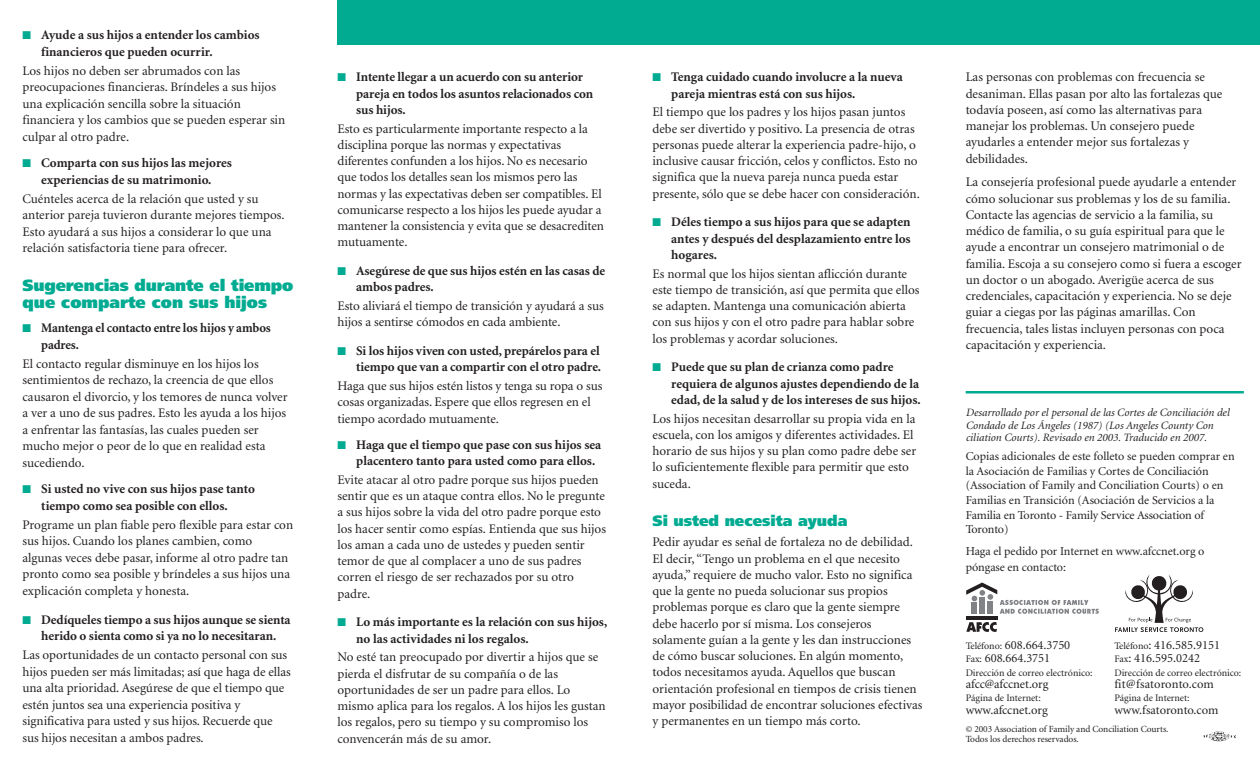
<style>
.page{position:relative;width:1260px;height:765px;background:#fff}
.page>*{position:absolute;margin:0;border:0;box-sizing:border-box;transform-origin:0 0}
.t1{font:900 16.25px/16.5px "Frutiger";letter-spacing:-.005em;color:#00ab91}
.t2{font:900 15px "Frutiger";color:#00ab91}
.t3{font:13.12px/16.2px "Minion";color:#231f20}
.t4{font:700 13.12px/16.2px "Minion";letter-spacing:-.005em;color:#231f20}
.t5{font:12.5px "Minion";letter-spacing:-.005em;color:#231f20}
.t6{font:12.12px/14.6px "Minion";color:#231f20}
.t7{font:italic 11.25px/12.5px "Minion";color:#231f20}
.t8{font:10px "Minion";letter-spacing:-.005em;color:#231f20}
.t9{font:9.38px/10px "Minion";letter-spacing:-.005em;color:#231f20}
.s1{color:#00ab91}
.s2{font-size:10px}
</style>
<div class="page">
<hr style="left:966px;top:391px;width:278px;height:2px;background:#00ab91">
<div style="left:338px;top:0;width:922px;height:45px;background:#00ab91"></div>
<hr style="left:966px;top:616px;width:32px;height:4px;background:#231f20">
<svg style="left:966px;top:622px;width:31px;height:10px"></svg>
<svg style="left:966px;top:583px;width:133px;height:31px"></svg>
<img style="left:1203px;top:732px;width:33px;height:9px">
<svg style="left:1115px;top:574px;width:88px;height:58px"></svg>
<p class="t4" style="left:41px;top:28px;width:220px;text-indent:-19px"><span class="s1">■</span> Ayude a sus hijos a entender los cambios financieros que pueden ocurrir.</p>
<p class="t3" style="left:22px;top:63px;width:264px">Los hijos no deben ser abrumados con las preocupaciones financieras. Bríndeles a sus hijos una explicación sencilla sobre la situación financiera y los cambios que se pueden esperar sin culpar al otro padre.</p>
<p class="t4" style="left:22px;top:156px;width:211px;text-align:center"><span class="s1">■</span> Comparta con sus hijos las mejores experiencias de su matrimonio.</p>
<p class="t3" style="left:22px;top:191px;width:264px">Cuénteles acerca de la relación que usted y su anterior pareja tuvieron durante mejores tiempos.<br>Esto ayudará a sus hijos a considerar lo que una relación satisfactoria tiene para ofrecer.</p>
<p class="t1" style="left:22px;top:279px;width:272px">Sugerencias durante el tiempo que comparte con sus hijos</p>
<p class="t4" style="left:41px;top:321px;width:231px;text-indent:-19px"><span class="s1">■</span> Mantenga el contacto entre los hijos y ambos padres.</p>
<p class="t3" style="left:22px;top:356px;width:266px">El contacto regular disminuye en los hijos los sentimientos de rechazo, la creencia de que ellos causaron el divorcio, y los temores de nunca volver a ver a uno de sus padres. Esto les ayuda a los hijos a enfrentar las fantasías, las cuales pueden ser mucho mejor o peor de lo que en realidad esta sucediendo.</p>
<p class="t4" style="left:41px;top:482px;width:215px;text-indent:-19px"><span class="s1">■</span> Si usted no vive con sus hijos pase tanto tiempo como sea posible con ellos.</p>
<p class="t3" style="left:23px;top:517px;width:272px">Programe un plan fiable pero flexible para estar con sus hijos. Cuando los planes cambien, como algunas veces debe pasar, informe al otro padre tan pronto como sea posible y bríndeles a sus hijos una explicación completa y honesta.</p>
<p class="t4" style="left:22px;top:612px;width:270px;text-align:center"><span class="s1">■</span> Dedíqueles tiempo a sus hijos aunque se sienta herido o sienta como si ya no lo necesitaran.</p>
<p class="t3" style="left:22px;top:648px;width:270px">Las oportunidades de un contacto personal con sus hijos pueden ser más limitadas; así que haga de ellas una alta prioridad. Asegúrese de que el tiempo que estén juntos sea una experiencia positiva y significativa para usted y sus hijos. Recuerde que sus hijos necesitan a ambos padres.</p>
<p class="t4" style="left:356px;top:70px;width:239px;text-indent:-19px"><span class="s1">■</span> Intente llegar a un acuerdo con su anterior pareja en todos los asuntos relacionados con sus hijos.</p>
<p class="t3" style="left:337px;top:121px;width:268px">Esto es particularmente importante respecto a la disciplina porque las normas y expectativas diferentes confunden a los hijos. No es necesario que todos los detalles sean los mismos pero las normas y las expectativas deben ser compatibles. El comunicarse respecto a los hijos les puede ayudar a mantener la consistencia y evita que se desacrediten mutuamente.</p>
<p class="t4" style="left:356px;top:264px;width:250px;text-indent:-19px"><span class="s1">■</span> Asegúrese de que sus hijos estén en las casas de ambos padres.</p>
<p class="t3" style="left:337px;top:299px;width:268px">Esto aliviará el tiempo de transición y ayudará a sus hijos a sentirse cómodos en cada ambiente.</p>
<p class="t4" style="left:338px;top:344px;width:265px;text-align:right"><span class="s1">■</span> Si los hijos viven con usted, prepárelos para el tiempo que van a compartir con el otro padre.</p>
<p class="t3" style="left:338px;top:379px;width:267px">Haga que sus hijos estén listos y tenga su ropa o sus cosas organizadas. Espere que ellos regresen en el tiempo acordado mutuamente.</p>
<p class="t4" style="left:356px;top:438px;width:247px;text-indent:-19px"><span class="s1">■</span> Haga que el tiempo que pase con sus hijos sea placentero tanto para usted como para ellos.</p>
<p class="t3" style="left:337px;top:473px;width:270px">Evite atacar al otro padre porque sus hijos pueden sentir que es un ataque contra ellos. No le pregunte a sus hijos sobre la vida del otro padre porque esto los hacer sentir como espías. Entienda que sus hijos los aman a cada uno de ustedes y pueden sentir temor de que al complacer a uno de sus padres corren el riesgo de ser rechazados por su otro padre.</p>
<p class="t4" style="left:356px;top:615px;width:253px;text-indent:-19px"><span class="s1">■</span> Lo más importante es la relación con sus hijos, no las actividades ni los regalos.</p>
<p class="t3" style="left:337px;top:650px;width:270px">No esté tan preocupado por divertir a hijos que se pierda el disfrutar de su compañía o de las oportunidades de ser un padre para ellos. Lo mismo aplica para los regalos. A los hijos les gustan los regalos, pero su tiempo y su compromiso los convencerán más de su amor.</p>
<p class="t4" style="left:671px;top:70px;width:233px;text-indent:-19px"><span class="s1">■</span> Tenga cuidado cuando involucre a la nueva pareja mientras está con sus hijos.</p>
<p class="t3" style="left:652px;top:105px;width:269px">El tiempo que los padres y los hijos pasan juntos debe ser divertido y positivo. La presencia de otras personas puede alterar la experiencia padre-hijo, o inclusive causar fricción, celos y conflictos. Esto no significa que la nueva pareja nunca pueda estar presente, sólo que se debe hacer con consideración.</p>
<p class="t4" style="left:671px;top:215px;width:241px;text-align:justify;text-indent:-19px"><span class="s1">■</span> Déles tiempo a sus hijos para que se adapten antes y después del desplazamiento entre los hogares.</p>
<p class="t3" style="left:652px;top:266px;width:269px">Es normal que los hijos sientan aflicción durante este tiempo de transición, así que permita que ellos se adapten. Mantenga una comunicación abierta con sus hijos y con el otro padre para hablar sobre los problemas y acordar soluciones.</p>
<p class="t4" style="left:671px;top:360px;width:251px;text-indent:-19px"><span class="s1">■</span> Puede que su plan de crianza como padre requiera de algunos ajustes dependiendo de la edad, de la salud y de los intereses de sus hijos.</p>
<p class="t3" style="left:652px;top:411px;width:265px">Los hijos necesitan desarrollar su propia vida en la escuela, con los amigos y diferentes actividades. El horario de sus hijos y su plan como padre debe ser lo suficientemente flexible para permitir que esto suceda.</p>
<p class="t2" style="left:652px;top:515px;width:196px">Si usted necesita ayuda</p>
<p class="t3" style="left:652px;top:535px;width:271px">Pedir ayudar es señal de fortaleza no de debilidad.<br>El decir, “Tengo un problema en el que necesito ayuda,” requiere de mucho valor. Esto no significa que la gente no pueda solucionar sus propios problemas porque es claro que la gente siempre debe hacerlo por sí misma. Los consejeros solamente guían a la gente y les dan instrucciones de cómo buscar soluciones. En algún momento, todos necesitamos ayuda. Aquellos que buscan orientación profesional en tiempos de crisis tienen mayor posibilidad de encontrar soluciones efectivas y permanentes en un tiempo más corto.</p>
<p class="t3" style="left:966px;top:70px;width:258px">Las personas con problemas con frecuencia se desaniman. Ellas pasan por alto las fortalezas que todavía poseen, así como las alternativas para manejar los problemas. Un consejero puede ayudarles a entender mejor sus fortalezas y debilidades.</p>
<p class="t3" style="left:966px;top:175px;width:277px">La consejería profesional puede ayudarle a entender cómo solucionar sus problemas y los de su familia.<br>Contacte las agencias de servicio a la familia, su médico de familia, o su guía espiritual para que le ayude a encontrar un consejero matrimonial o de familia. Escoja a su consejero como si fuera a escoger un doctor o un abogado. Averigüe acerca de sus credenciales, capacitación y experiencia. No se deje guiar a ciegas por las páginas amarillas. Con frecuencia, tales listas incluyen personas con poca capacitación y experiencia.</p>
<p class="t7" style="left:966px;top:407px;width:265px">Desarrollado por el personal de las Cortes de Conciliación del<br>Condado de Los Ángeles (1987) (Los Angeles County Con ciliation Courts). Revisado en 2003. Traducido en 2007.</p>
<p class="t6" style="left:966px;top:450px;width:270px">Copias adicionales de este folleto se pueden comprar en la Asociación de Familias y Cortes de Conciliación (Association of Family and Conciliation Courts) o en Familias en Transición (Asociación de Servicios a la Familia en Toronto - Family Service Association of Toronto)</p>
<p class="t6" style="left:966px;top:545px;width:240px;line-height:15.4px">Haga el pedido por Internet en www.afccnet.org o póngase en contacto:</p>
<p class="t5" style="left:966px;top:640px;width:106px"><span class="s2">Teléfono:</span> 608.664.3750</p>
<p class="t5" style="left:1114px;top:640px;width:107px"><span class="s2">Teléfono</span>: 416.585.9151</p>
<p class="t5" style="left:966px;top:654px;width:86px"><span class="s2">Fax:</span> 608.664.3751</p>
<p class="t5" style="left:1114px;top:654px;width:87px"><span class="s2">Fax</span>: 416.595.0242</p>
<p class="t8" style="left:966px;top:668px;width:128px">Dirección de correo electrónico:</p>
<p class="t8" style="left:1114px;top:668px;width:128px">Dirección de correo electrónico:</p>
<p class="t5" style="left:966px;top:679px;width:84px">afcc@afccnet.org</p>
<p class="t5" style="left:1114px;top:679px;width:101px">fit@fsatoronto.com</p>
<p class="t8" style="left:966px;top:694px;width:77px">Página de Internet:</p>
<p class="t8" style="left:1114px;top:694px;width:77px">Página de Internet:</p>
<p class="t5" style="left:966px;top:705px;width:84px">www.afccnet.org</p>
<p class="t5" style="left:1114px;top:705px;width:105px">www.fsatoronto.com</p>
<p class="t9" style="left:966px;top:725px;width:204px">© 2003 Association of Family and Conciliation Courts.<br>Todos los derechos reservados.</p>
</div>
